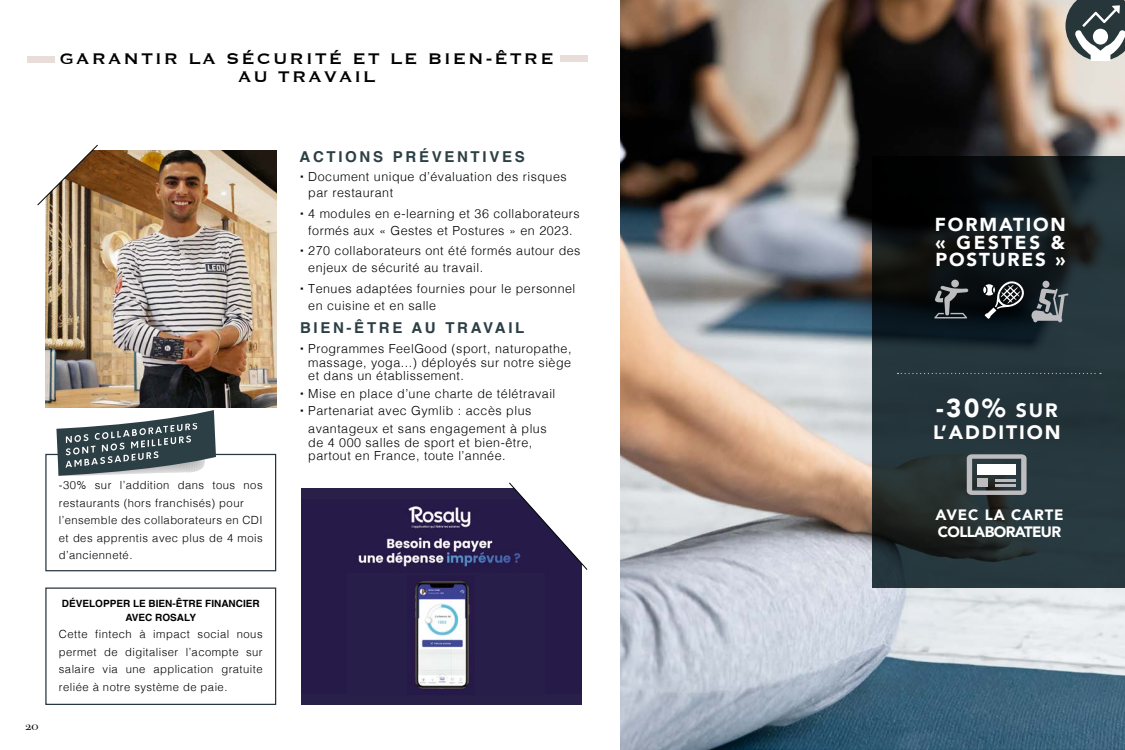
<style>
.page{position:relative;width:1125px;height:750px;background:#fff}
.page>*{position:absolute;margin:0;border:0;box-sizing:border-box;transform-origin:0 0}
.t1{font:900 25.88px "Avenir";color:#fff}
.t2{font:20px/17.5px "Copperplate";letter-spacing:.1em;color:#000;text-align:center}
.t3{font:900 19.38px "Avenir";letter-spacing:.1em;color:#fff}
.t4{font:900 18.75px/17.5px "Avenir";letter-spacing:.1em;color:#fff;text-align:justify}
.t5{font:700 15px "Helvetica";letter-spacing:.18em;color:#2c3f45}
.t6{font:900 15px/17.5px "Avenir";letter-spacing:-.04em;color:#fff}
.t7{font:300 12.5px/17px "Helvetica";letter-spacing:.04em;color:#000}
.t8{font:12.5px "Bodoni Svty Two SCITCTT";color:#000}
.t9{font:300 11.25px/17.5px "Helvetica";letter-spacing:.04em;color:#000}
.t10{font:700 10px/13.8px "Helvetica";color:#000;text-align:center}
.s1{font-family:"Bebas";font-weight:400}
.s2{font-size:19.38px}
</style>
<div class="page">
<img style="left:620px;top:0;width:505px;height:750px">
<img style="left:45px;top:150px;width:231px;height:258px">
<svg style="left:872px;top:156px;width:253px;height:432px;background:#1c282c"></svg>
<svg style="left:898px;top:373px;width:203px;height:1px"></svg>
<svg style="left:37px;top:145px;width:61px;height:60px"></svg>
<div style="left:45px;top:454px;width:231px;height:117px;border:1px solid #283641"></div>
<div style="left:45px;top:588px;width:231px;height:117px;border:1px solid #283641"></div>
<div style="left:301px;top:489px;width:280px;height:216px;background:#282049"></div>
<img style="left:358px;top:505px;width:151px;height:64px">
<svg style="left:509px;top:483px;width:78px;height:87px"></svg>
<svg style="left:56px;top:410px;width:160px;height:66px"></svg>
<svg style="left:967px;top:454px;width:60px;height:41px;background:#72797b"></svg>
<hr style="left:995px;top:479px;width:21px;height:2px;background:#bdbdbf">
<hr style="left:995px;top:484px;width:21px;height:3px;background:#bdbdbf">
<div style="left:978px;top:479px;width:10px;height:8px;background:#bdbdbf"></div>
<div style="left:978px;top:464px;width:38px;height:10px;background:#fff"></div>
<div style="left:951px;top:280px;width:8px;height:7px;background:#bdbdbf;border-radius:50%"></div>
<svg style="left:934px;top:286px;width:34px;height:32px"></svg>
<svg style="left:1032px;top:288px;width:37px;height:34px"></svg>
<div style="left:1043px;top:281px;width:6px;height:7px;background:#bdbdbf;border-radius:50%"></div>
<svg style="left:983px;top:280px;width:42px;height:39px;background:#424648"></svg>
<svg style="left:1066px;top:0;width:59px;height:61px"></svg>
<div style="left:1093px;top:29px;width:15px;height:16px;background:#fff;border-radius:50%"></div>
<img style="left:412px;top:580px;width:58px;height:110px">
<div style="left:27px;top:56px;width:28px;height:6px;background:#e8ddd8"></div>
<div style="left:560px;top:56px;width:28px;height:6px;background:#e8ddd8"></div>
<h2 class="t2" style="left:60px;top:49px;width:495px">GARANTIR LA SÉCURITÉ ET LE BIEN-ÊTRE<br>AU TRAVAIL</h2>
<p class="t8" style="left:26px;top:718px;width:14px">20</p>
<p class="t9" style="left:59px;top:476px;width:205px">-30% sur l’addition dans tous nos restaurants (hors franchisés) pour l’ensemble des collaborateurs en CDI et des apprentis avec plus de 4 mois d’ancienneté.</p>
<p class="t10" style="left:62px;top:598px;width:199px">DÉVELOPPER LE BIEN-ÊTRE FINANCIER<br>AVEC ROSALY</p>
<p class="t9" style="left:59px;top:625px;width:205px;text-align:justify">Cette fintech à impact social nous permet de digitaliser l’acompte sur salaire via une application gratuite reliée à notre système de paie.</p>
<p class="t5" style="left:299px;top:147px;width:227px">ACTIONS PRÉVENTIVES</p>
<p class="t7" style="left:308px;top:168px;width:260px;line-height:15.8px;text-indent:-9px"><span class="s1">•</span> Document unique d’évaluation des risques par restaurant</p>
<p class="t7" style="left:299px;top:204px;width:282px;text-align:center"><span class="s1">•</span> 4 modules en e-learning et 36 collaborateurs formés aux « Gestes et Postures » en 2023.</p>
<p class="t7" style="left:308px;top:242px;width:274px;text-indent:-9px"><span class="s1">•</span> 270 collaborateurs ont été formés autour des enjeux de sécurité au travail.</p>
<p class="t7" style="left:308px;top:279px;width:269px;text-indent:-9px"><span class="s1">•</span> Tenues adaptées fournies pour le personnel en cuisine et en salle</p>
<p class="t5" style="left:300px;top:319px;width:226px">BIEN-ÊTRE AU TRAVAIL</p>
<p class="t7" style="left:308px;top:341px;width:265px;line-height:13.8px;text-align:justify;text-indent:-9px"><span class="s1">•</span> Programmes FeelGood (sport, naturopathe, massage, yoga...) déployés sur notre siège et dans un établissement.</p>
<p class="t7" style="left:299px;top:384px;width:257px"><span class="s1">•</span> Mise en place d’une charte de télétravail</p>
<p class="t7" style="left:308px;top:401px;width:240px;line-height:17.5px;text-indent:-9px"><span class="s1">•</span> Partenariat avec Gymlib : accès plus avantageux et sans engagement à plus</p>
<p class="t7" style="left:308px;top:434px;width:226px;line-height:13.8px">de 4 000 salles de sport et bien-être, partout en France, toute l’année.</p>
<h3 class="t4" style="left:935px;top:216px;width:132px">FORMATION « GESTES &amp; POSTURES »</h3>
<h1 class="t1" style="left:936px;top:386px;width:123px">-30% <span class="s2">SUR</span></h1>
<h3 class="t3" style="left:933px;top:415px;width:129px">L’ADDITION</h3>
<p class="t6" style="left:935px;top:505px;width:130px">AVEC LA CARTE<br>COLLABORATEUR</p>
</div>
